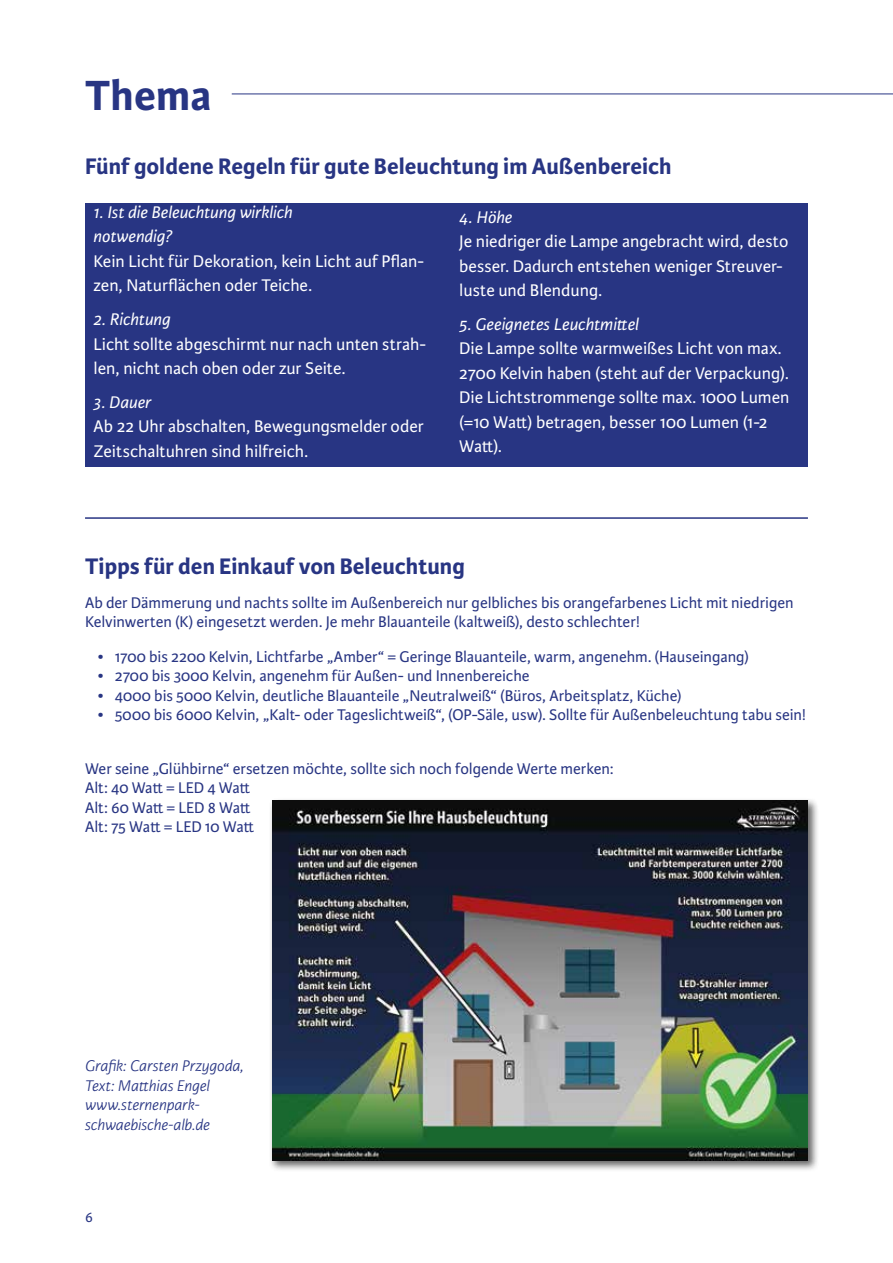
<style>
.page{position:relative;width:893px;height:1263px;background:#fff}
.page>*{position:absolute;margin:0;border:0;box-sizing:border-box;transform-origin:0 0}
.t1{font:700 45px "Karmina Sans";letter-spacing:.005em;color:#283583}
.t2{font:700 24px "Karmina Sans";letter-spacing:.005em;color:#283583}
.t3{font:18px/24.3px "Karmina Sans";color:#fff}
.t4{font:italic 18px/24.3px "Karmina Sans";color:#fff}
.t5{font:16.5px/19.5px "Karmina Sans";color:#283583}
.t6{font:italic 300 16.5px/19.5px "Karmina Sans";color:#283583}
.t7{font:15px "Karmina Sans";color:#283583}
</style>
<div class="page">
<hr style="left:232px;top:94px;width:661px;height:1px;background:#283583">
<div style="left:269px;top:797px;width:550px;height:375px;background:#000;opacity:.6"></div>
<img style="left:272px;top:800px;width:536px;height:361px">
<hr style="left:85px;top:517px;width:723px;height:2px;background:#283583">
<div style="left:85px;top:203px;width:723px;height:263px;background:#283583"></div>
<h1 class="t1" style="left:85px;top:70px;width:128px">Thema</h1>
<h2 class="t2" style="left:85px;top:152px;width:588px">Fünf goldene Regeln für gute Beleuchtung im Außenbereich</h2>
<p class="t4" style="left:94px;top:200px;width:201px">1. Ist die Beleuchtung wirklich notwendig?</p>
<p class="t3" style="left:94px;top:249px;width:332px">Kein Licht für Dekoration, kein Licht auf Pflan&shy;zen, Naturflächen oder Teiche.</p>
<p class="t4" style="left:94px;top:308px;width:79px">2. Richtung</p>
<p class="t3" style="left:94px;top:332px;width:334px">Licht sollte abgeschirmt nur nach unten strah&shy;len, nicht nach oben oder zur Seite.</p>
<p class="t4" style="left:94px;top:390px;width:59px">3. Dauer</p>
<p class="t3" style="left:94px;top:415px;width:332px">Ab 22 Uhr abschalten, Bewegungsmelder oder<br>Zeitschaltuhren sind hilfreich.</p>
<p class="t4" style="left:459px;top:205px;width:55px">4. Höhe</p>
<p class="t3" style="left:459px;top:230px;width:331px">Je niedriger die Lampe angebracht wird, desto besser. Dadurch entstehen weniger Streuver&shy;luste und Blendung.</p>
<p class="t4" style="left:459px;top:312px;width:181px">5. Geeignetes Leuchtmittel</p>
<p class="t3" style="left:459px;top:337px;width:332px">Die Lampe sollte warmweißes Licht von max.<br>2700 Kelvin haben (steht auf der Verpackung).<br>Die Lichtstrommenge sollte max. 1000 Lumen (=10 Watt) betragen, besser 100 Lumen (1-2<br>Watt).</p>
<h2 class="t2" style="left:85px;top:552px;width:381px">Tipps für den Einkauf von Beleuchtung</h2>
<p class="t5" style="left:85px;top:593px;width:710px">Ab der Dämmerung und nachts sollte im Außenbereich nur gelbliches bis orangefarbenes Licht mit niedrigen<br>Kelvinwerten (K) eingesetzt werden. Je mehr Blauanteile (kaltweiß), desto schlechter!</p>
<p class="t5" style="left:98px;top:647px;width:653px">• 1700 bis 2200 Kelvin, Lichtfarbe „Amber“ = Geringe Blauanteile, warm, angenehm. (Hauseingang)</p>
<p class="t5" style="left:98px;top:666px;width:433px">• 2700 bis 3000 Kelvin, angenehm für Außen- und Innenbereiche</p>
<p class="t5" style="left:98px;top:686px;width:585px">• 4000 bis 5000 Kelvin, deutliche Blauanteile „Neutralweiß“ (Büros, Arbeitsplatz, Küche)</p>
<p class="t5" style="left:98px;top:705px;width:710px">• 5000 bis 6000 Kelvin, „Kalt- oder Tageslichtweiß“, (OP-Säle, usw). Sollte für Außenbeleuchtung tabu sein!</p>
<p class="t5" style="left:85px;top:759px;width:530px">Wer seine „Glühbirne“ ersetzen möchte, sollte sich noch folgende Werte merken:<br>Alt: 40 Watt = LED 4 Watt<br>Alt: 60 Watt = LED 8 Watt<br>Alt: 75 Watt = LED 10 Watt</p>
<p class="t6" style="left:85px;top:1056px;width:160px">Grafik: Carsten Przygoda,<br>Text: Matthias Engel www.sternenpark&shy;schwaebische-alb.de</p>
<p class="t7" style="left:85px;top:1209px;width:9px">6</p>
</div>
